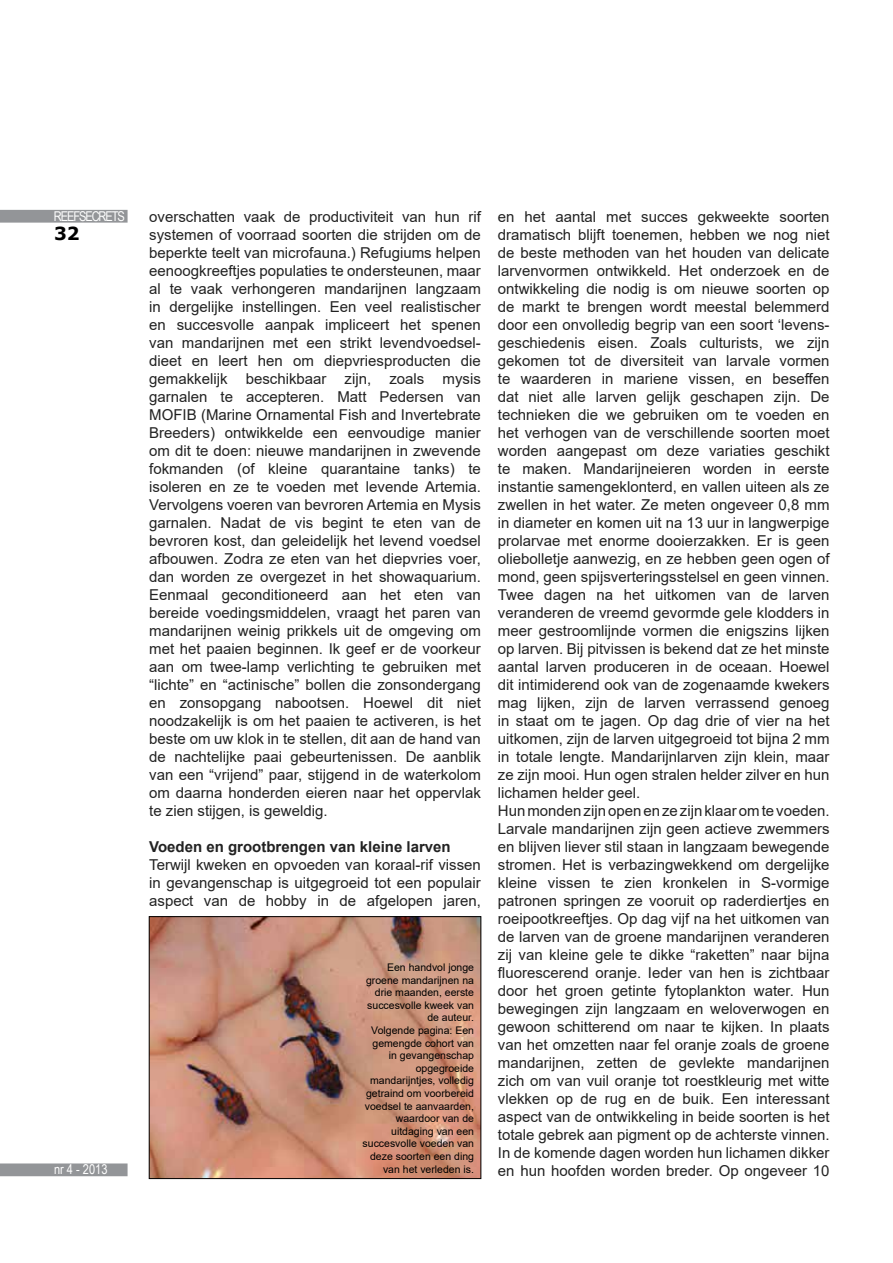
<style>
.page{position:relative;width:893px;height:1263px;background:#fff}
.page>*{position:absolute;margin:0;border:0;box-sizing:border-box;transform-origin:0 0}
.t1{font:700 18px "Verdana";color:#000}
.t2{font:15px/18px "Arial";color:#222;text-align:justify}
.t3{font:700 15px "Arial";color:#222}
.t4{font:13.5px "Arial Narrow";letter-spacing:-.08em;color:#fff}
.t5{font:10.5px/12.6px "Arial";color:#000;text-align:right}
</style>
<div class="page">
<div style="left:0;top:210px;width:128px;height:13px;background:#939598"></div>
<div style="left:0;top:1163px;width:128px;height:13px;background:#939598"></div>
<img style="left:151px;top:918px;width:328px;height:259px">
<div style="left:149px;top:916px;width:332px;height:263px;border:1px solid #000"></div>
<p class="t4" style="left:54px;top:206px;width:73px">REEFSECRETS</p>
<p class="t1" style="left:54px;top:221px;width:27px">32</p>
<p class="t4" style="left:54px;top:1160px;width:55px">nr 4 - 2013</p>
<p class="t2" style="left:149px;top:208px;width:333px">overschatten vaak de productiviteit van hun rif systemen of voorraad soorten die strijden om de beperkte teelt van microfauna.) Refugiums helpen eenoogkreeftjes populaties te ondersteunen, maar al te vaak verhongeren mandarijnen langzaam in dergelijke instellingen. Een veel realistischer en succesvolle aanpak impliceert het spenen van mandarijnen met een strikt levendvoedsel&shy;dieet en leert hen om diepvriesproducten die gemakkelijk beschikbaar zijn, zoals mysis garnalen te accepteren. Matt Pedersen van MOFIB (Marine Ornamental Fish and Invertebrate Breeders) ontwikkelde een eenvoudige manier om dit te doen: nieuwe mandarijnen in zwevende fokmanden (of kleine quarantaine tanks) te isoleren en ze te voeden met levende Artemia.<br>Vervolgens voeren van bevroren Artemia en Mysis garnalen. Nadat de vis begint te eten van de bevroren kost, dan geleidelijk het levend voedsel afbouwen. Zodra ze eten van het diepvries voer, dan worden ze overgezet in het showaquarium.<br>Eenmaal geconditioneerd aan het eten van bereide voedingsmiddelen, vraagt het paren van mandarijnen weinig prikkels uit de omgeving om met het paaien beginnen. Ik geef er de voorkeur aan om twee-lamp verlichting te gebruiken met “lichte” en “actinische” bollen die zonsondergang en zonsopgang nabootsen. Hoewel dit niet noodzakelijk is om het paaien te activeren, is het beste om uw klok in te stellen, dit aan de hand van de nachtelijke paai gebeurtenissen. De aanblik van een “vrijend” paar, stijgend in de waterkolom om daarna honderden eieren naar het oppervlak te zien stijgen, is geweldig.</p>
<p class="t3" style="left:149px;top:836px;width:303px">Voeden en grootbrengen van kleine larven</p>
<p class="t2" style="left:149px;top:856px;width:333px">Terwijl kweken en opvoeden van koraal-rif vissen in gevangenschap is uitgegroeid tot een populair aspect van de hobby in de afgelopen jaren,</p>
<p class="t5" style="left:363px;top:961px;width:113px">Een handvol jonge groene mandarijnen na drie maanden, eerste succesvolle kweek van de auteur.<br>Volgende pagina: Een gemengde cohort van in gevangenschap opgegroeide mandarijntjes, volledig getraind om voorbereid voedsel te aanvaarden, waardoor van de uitdaging van een succesvolle voeden van deze soorten een ding van het verleden is.</p>
<p class="t2" style="left:498px;top:208px;width:333px;text-align:left">en het aantal met succes gekweekte soorten dramatisch blijft toenemen, hebben we nog niet de beste methoden van het houden van delicate larvenvormen ontwikkeld. Het onderzoek en de ontwikkeling die nodig is om nieuwe soorten op de markt te brengen wordt meestal belemmerd door een onvolledig begrip van een soort ‘levens&shy;geschiedenis eisen. Zoals culturists, we zijn gekomen tot de diversiteit van larvale vormen te waarderen in mariene vissen, en beseffen dat niet alle larven gelijk geschapen zijn. De technieken die we gebruiken om te voeden en het verhogen van de verschillende soorten moet worden aangepast om deze variaties geschikt te maken. Mandarijneieren worden in eerste instantie samengeklonterd, en vallen uiteen als ze zwellen in het water. Ze meten ongeveer 0,8 mm in diameter en komen uit na 13 uur in langwerpige prolarvae met enorme dooierzakken. Er is geen oliebolletje aanwezig, en ze hebben geen ogen of mond, geen spijsverteringsstelsel en geen vinnen.<br>Twee dagen na het uitkomen van de larven veranderen de vreemd gevormde gele klodders in meer gestroomlijnde vormen die enigszins lijken op larven. Bij pitvissen is bekend dat ze het minste aantal larven produceren in de oceaan. Hoewel dit intimiderend ook van de zogenaamde kwekers mag lijken, zijn de larven verrassend genoeg in staat om te jagen. Op dag drie of vier na het uitkomen, zijn de larven uitgegroeid tot bijna 2 mm in totale lengte. Mandarijnlarven zijn klein, maar ze zijn mooi. Hun ogen stralen helder zilver en hun lichamen helder geel.<br>Hun monden zijn open en ze zijn klaar om te voeden.<br>Larvale mandarijnen zijn geen actieve zwemmers en blijven liever stil staan in langzaam bewegende stromen. Het is verbazingwekkend om dergelijke kleine vissen te zien kronkelen in S-vormige patronen springen ze vooruit op raderdiertjes en roeipootkreeftjes. Op dag vijf na het uitkomen van de larven van de groene mandarijnen veranderen zij van kleine gele te dikke “raketten” naar bijna fluorescerend oranje. Ieder van hen is zichtbaar door het groen getinte fytoplankton water. Hun bewegingen zijn langzaam en weloverwogen en gewoon schitterend om naar te kijken. In plaats van het omzetten naar fel oranje zoals de groene mandarijnen, zetten de gevlekte mandarijnen zich om van vuil oranje tot roestkleurig met witte vlekken op de rug en de buik. Een interessant aspect van de ontwikkeling in beide soorten is het totale gebrek aan pigment op de achterste vinnen.<br>In de komende dagen worden hun lichamen dikker en hun hoofden worden breder. Op ongeveer 10</p>
</div>
